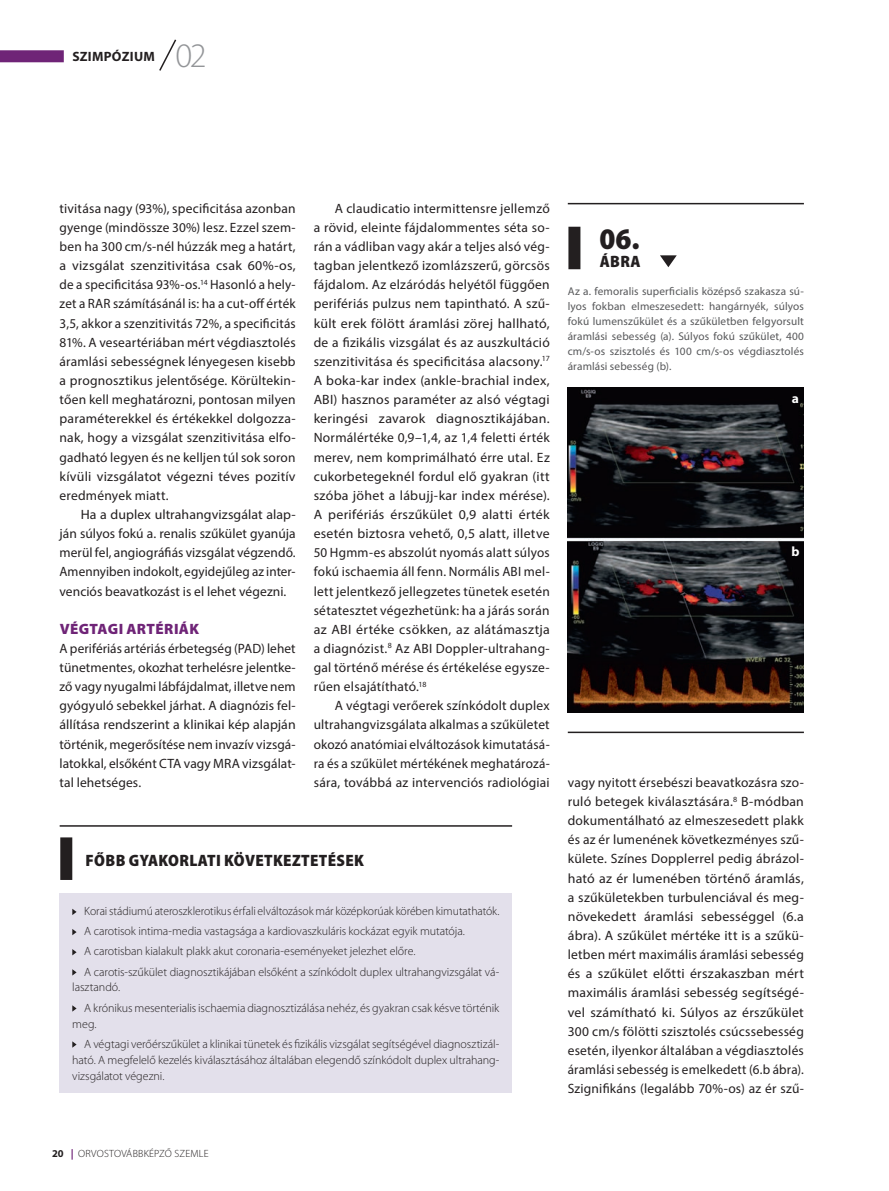
<style>
.page{position:relative;width:889px;height:1191px;background:#fff}
.page>*{position:absolute;margin:0;border:0;box-sizing:border-box;transform-origin:0 0}
.t1{font:300 34.5px "Myriad Pro";color:#939598}
.t2{font:900 semi-condensed 30px "Myriad Pro";color:#231f20}
.t3{font:900 semi-condensed 16.5px "Myriad Pro";letter-spacing:.02em;color:#231f20}
.alcím_1{font:900 15px "Myriad Pro";letter-spacing:.02em;color:#6f2477}
.kenyér{font:13.5px/19.2px "Myriad Pro";letter-spacing:.015em;color:#231f20;text-align:justify}
.kenyér_tompa{font:13.5px/19.2px "Myriad Pro";letter-spacing:.005em;color:#231f20;text-align:justify}
.t4{font:700 13.5px "Myriad Pro";letter-spacing:.02em;color:#231f20}
.kenyér_tompa-2{font:700 13.5px "Myriad Pro";color:#fff}
.t5{font:300 12px/15.9px "Myriad Pro";letter-spacing:-.005em;color:#231f20}
.képaláírás{font:11.25px/15px "Myriad Pro";letter-spacing:.01em;color:#57585a;text-align:justify}
.t6{font:300 10.5px "Myriad Pro";letter-spacing:.02em;color:#231f20}
.s1{font-weight:700}
.s2{font-weight:700;color:#6f2477}
</style>
<div class="page">
<div style="left:0;top:50px;width:64px;height:12px;background:#6f2477"></div>
<svg style="left:159px;top:39px;width:18px;height:32px"></svg>
<div style="left:60px;top:893px;width:452px;height:200px;background:#e3e0eb"></div>
<svg style="left:72px;top:909px;width:5px;height:6px"></svg>
<svg style="left:72px;top:929px;width:5px;height:6px"></svg>
<svg style="left:72px;top:949px;width:5px;height:6px"></svg>
<svg style="left:72px;top:969px;width:5px;height:6px"></svg>
<svg style="left:72px;top:1005px;width:5px;height:6px"></svg>
<svg style="left:72px;top:1041px;width:5px;height:6px"></svg>
<div style="left:60px;top:837px;width:12px;height:43px;background:#231f20"></div>
<hr style="left:60px;top:825px;width:452px;height:1px;background:#231f20">
<div style="left:568px;top:227px;width:12px;height:42px;background:#231f20"></div>
<svg style="left:660px;top:255px;width:17px;height:12px"></svg>
<hr style="left:568px;top:731px;width:236px;height:2px;background:#231f20">
<hr style="left:568px;top:203px;width:236px;height:1px;background:#231f20">
<img style="left:568px;top:387px;width:236px;height:325px">
<p class="t4" style="left:72px;top:48px;width:84px">SZIMPÓZIUM</p>
<h1 class="t1" style="left:175px;top:37px;width:33px">02</h1>
<p class="kenyér" style="left:60px;top:198px;width:238px">tivitása nagy (93%), specificitása azonban gyenge (mindössze 30%) lesz. Ezzel szem&shy;ben ha 300 cm/s-nél húzzák meg a határt, a vizsgálat szenzitivitása csak 60%-os, de a specificitása 93%-os.<sup>14</sup> Hasonló a hely&shy;zet a RAR számításánál is: ha a cut-off érték 3,5, akkor a szenzitivitás 72%, a specificitás 81%. A veseartériában mért végdiasztolés áramlási sebességnek lényegesen kisebb a prognosztikus jelentősége. Körültekin&shy;tően kell meghatározni, pontosan milyen paraméterekkel és értékekkel dolgozza&shy;nak, hogy a vizsgálat szenzitivitása elfo&shy;gadható legyen és ne kelljen túl sok soron kívüli vizsgálatot végezni téves pozitív eredmények miatt.</p>
<p class="kenyér" style="left:60px;top:504px;width:238px;text-indent:21px">Ha a duplex ultrahangvizsgálat alap&shy;ján súlyos fokú a. renalis szűkület gyanúja merül fel, angiográfiás vizsgálat végzendő.<br>Amennyiben indokolt, egyidejűleg az inter&shy;venciós beavatkozást is el lehet végezni.</p>
<p class="alcím_1" style="left:60px;top:620px;width:141px">VÉGTAGI ARTÉRIÁK</p>
<p class="kenyér_tompa" style="left:60px;top:638px;width:238px">A perifériás artériás érbetegség (PAD) lehet tünetmentes, okozhat terhelésre jelentke&shy;ző vagy nyugalmi lábfájdalmat, illetve nem gyógyuló sebekkel járhat. A diagnózis fel&shy;állítása rendszerint a klinikai kép alapján történik, megerősítése nem invazív vizsgá&shy;latokkal, elsőként CTA vagy MRA vizsgálat&shy;tal lehetséges.</p>
<p class="kenyér" style="left:314px;top:198px;width:238px;text-indent:21px">A claudicatio intermittensre jellemző a rövid, eleinte fájdalommentes séta so&shy;rán a vádliban vagy akár a teljes alsó vég&shy;tagban jelentkező izomlázszerű, görcsös fájdalom. Az elzáródás helyétől függően perifériás pulzus nem tapintható. A szű&shy;kült erek fölött áramlási zörej hallható, de a fizikális vizsgálat és az auszkultáció szenzitivitása és specificitása alacsony.<sup>17<br></sup>A boka-kar index (ankle-brachial index, ABI) hasznos paraméter az alsó végtagi keringési zavarok diagnosztikájában.<br>Normálértéke 0,9–1,4, az 1,4 feletti érték merev, nem komprimálható érre utal. Ez cukorbetegeknél fordul elő gyakran (itt szóba jöhet a lábujj-kar index mérése).<br>A perifériás érszűkület 0,9 alatti érték esetén biztosra vehető, 0,5 alatt, illetve 50 Hgmm-es abszolút nyomás alatt súlyos fokú ischaemia áll fenn. Normális ABI mel&shy;lett jelentkező jellegzetes tünetek esetén sétatesztet végezhetünk: ha a járás során az ABI értéke csökken, az alátámasztja a diagnózist.<sup>8</sup> Az ABI Doppler-ultrahang&shy;gal történő mérése és értékelése egysze&shy;rűen elsajátítható.<sup>18</sup></p>
<p class="kenyér" style="left:314px;top:696px;width:238px;text-indent:21px">A végtagi verőerek színkódolt duplex ultrahangvizsgálata alkalmas a szűkületet okozó anatómiai elváltozások kimutatásá&shy;ra és a szűkület mértékének meghatározá&shy;sára, továbbá az intervenciós radiológiai</p>
<p class="t3" style="left:86px;top:851px;width:280px">FŐBB GYAKORLATI KÖVETKEZTETÉSEK</p>
<p class="t5" style="left:84px;top:903px;width:417px">Korai stádiumú ateroszklerotikus érfali elváltozások már középkorúak körében kimutathatók.</p>
<p class="t5" style="left:84px;top:923px;width:382px">A carotisok intima-media vastagsága a kardiovaszkuláris kockázat egyik mutatója.</p>
<p class="t5" style="left:84px;top:943px;width:332px">A carotisban kialakult plakk akut coronaria-eseményeket jelezhet előre.</p>
<p class="t5" style="left:72px;top:963px;width:428px;text-indent:12px">A carotis-szűkület diagnosztikájában elsőként a színkódolt duplex ultrahangvizsgálat vá&shy;lasztandó.</p>
<p class="t5" style="left:72px;top:1000px;width:428px;text-indent:12px">A krónikus mesenterialis ischaemia diagnosztizálása nehéz, és gyakran csak késve történik meg.</p>
<p class="t5" style="left:72px;top:1036px;width:428px;text-align:justify;text-indent:12px">A végtagi verőérszűkület a klinikai tünetek és fizikális vizsgálat segítségével diagnosztizál&shy;ható. A megfelelő kezelés kiválasztásához általában elegendő színkódolt duplex ultrahang&shy;vizsgálatot végezni.</p>
<p class="t2" style="left:599px;top:222px;width:42px">06.</p>
<p class="t3" style="left:600px;top:252px;width:42px">ÁBRA</p>
<p class="képaláírás" style="left:568px;top:283px;width:238px">Az a. femoralis superficialis középső szakasza sú&shy;lyos fokban elmeszesedett: hangárnyék, súlyos fokú lumenszűkület és a szűkületben felgyorsult áramlási sebesség (a). Súlyos fokú szűkület, 400 cm/s-os szisztolés és 100 cm/s-os végdiasztolés áramlási sebesség (b).</p>
<p class="kenyér_tompa-2" style="left:792px;top:389px;width:9px">a</p>
<p class="kenyér_tompa-2" style="left:791px;top:542px;width:10px">b</p>
<p class="kenyér" style="left:568px;top:772px;width:238px">vagy nyitott érsebészi beavatkozásra szo&shy;ruló betegek kiválasztására.<sup>8</sup> B-módban dokumentálható az elmeszesedett plakk és az ér lumenének következményes szű&shy;külete. Színes Dopplerrel pedig ábrázol&shy;ható az ér lumenében történő áramlás, a szűkületekben turbulenciával és meg&shy;növekedett áramlási sebességgel (6.a ábra). A szűkület mértéke itt is a szűkü&shy;letben mért maximális áramlási sebesség és a szűkület előtti érszakaszban mért maximális áramlási sebesség segítségé&shy;vel számítható ki. Súlyos az érszűkület 300 cm/s fölötti szisztolés csúcssebesség esetén, ilyenkor általában a végdiasztolés áramlási sebesség is emelkedett (6.b ábra).<br>Szignifikáns (legalább 70%-os) az ér szű-</p>
<p class="t6" style="left:52px;top:1148px;width:158px"><span class="s1">20</span> <span class="s2">|</span> ORVOSTOVÁBBKÉPZŐ SZEMLE</p>
</div>
